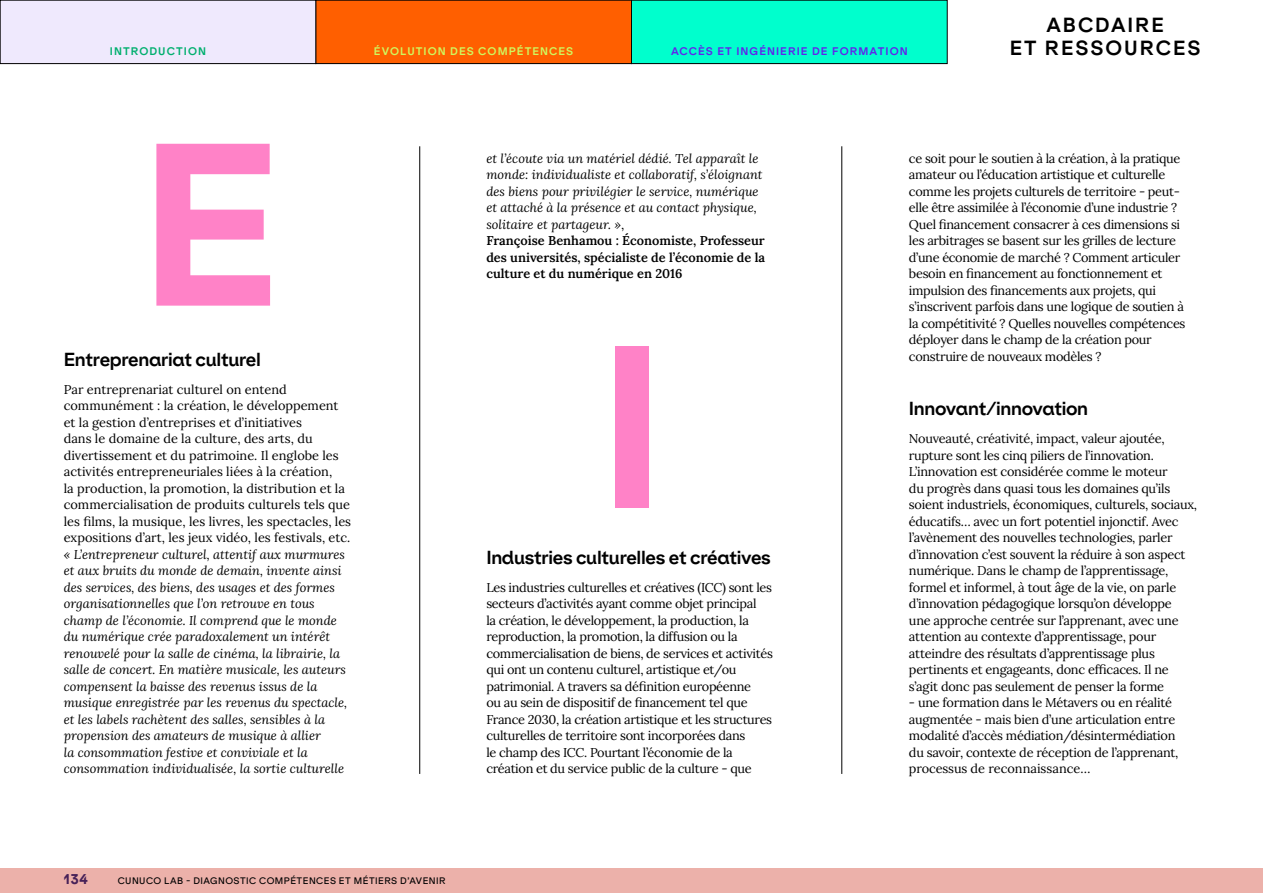
<style>
.page{position:relative;width:1263px;height:893px;background:#fff}
.page>*{position:absolute;margin:0;border:0;box-sizing:border-box;transform-origin:0 0}
.t1{font:800 220.2px "ES Klarheit Kurrent";color:#ff82c7}
.t2{font:700 19.5px "ES Klarheit Kurrent";letter-spacing:.1em;color:#000}
.t3{font:700 18px "ES Klarheit Kurrent";letter-spacing:-.02em;color:#000}
.t4{font:800 13.5px "ES Klarheit Kurrent";color:#472158}
.t5{font:12.75px/16.5px "Lora";letter-spacing:-.025em;color:#000}
.t6{font:italic 12.75px/16.5px "Lora";color:#000}
.t7{font:12.75px/16.5px "Lora";color:#000}
.t8{font:600 12.75px/16.5px "Lora";color:#000;text-align:justify}
.t9{font:700 10.5px "ES Klarheit Kurrent";letter-spacing:.1em;color:#6222eb}
.t10{font:700 10.5px "ES Klarheit Kurrent";letter-spacing:.1em;color:#cff85e}
.t11{font:700 10.5px "ES Klarheit Kurrent";letter-spacing:.1em;color:#00af6e}
.t12{font:500 9px "ES Klarheit Kurrent";letter-spacing:.05em;color:#000}
.s1{font-style:normal}
</style>
<div class="page">
<div style="left:0;top:868px;width:1263px;height:25px;background:#ecb1aa"></div>
<hr style="left:841px;top:146px;width:1px;height:628px;background:#000">
<hr style="left:419px;top:146px;width:1px;height:628px;background:#000">
<div style="left:316px;top:0;width:315px;height:64px;background:#ff5f00"></div>
<div style="left:316px;top:0;width:316px;height:64px;border:1px solid #000"></div>
<div style="left:0;top:0;width:316px;height:64px;background:#efe9fd"></div>
<div style="left:0;top:0;width:316px;height:64px;border:1px solid #000"></div>
<div style="left:631px;top:0;width:316px;height:64px;background:#00ffcd"></div>
<div style="left:631px;top:0;width:316px;height:64px;border:1px solid #000"></div>
<h2 class="t2" style="left:1046px;top:9px;width:119px">ABCDAIRE</h2>
<p class="t11" style="left:110px;top:42px;width:98px">INTRODUCTION</p>
<p class="t10" style="left:374px;top:42px;width:201px">ÉVOLUTION DES COMPÉTENCES</p>
<p class="t9" style="left:671px;top:42px;width:238px">ACCÈS ET INGÉNIERIE DE FORMATION</p>
<h2 class="t2" style="left:1010px;top:32px;width:192px">ET RESSOURCES</h2>
<p class="t1" style="left:140px;top:45px;width:143px">E</p>
<p class="t3" style="left:64px;top:345px;width:199px">Entreprenariat culturel</p>
<p class="t7" style="left:64px;top:380px;width:289px">Par entreprenariat culturel on entend communément : la création, le développement et la gestion d’entreprises et d’initiatives<br>dans le domaine de la culture, des arts, du divertissement et du patrimoine. Il englobe les activités entrepreneuriales liées à la création,<br>la production, la promotion, la distribution et la commercialisation de produits culturels tels que les films, la musique, les livres, les spectacles, les expositions d’art, les jeux vidéo, les festivals, etc.</p>
<p class="t6" style="left:64px;top:546px;width:285px">« L’entrepreneur culturel, attentif aux murmures et aux bruits du monde de demain, invente ainsi des services, des biens, des usages et des formes organisationnelles que l’on retrouve en tous champ de l’économie. Il comprend que le monde du numérique crée paradoxalement un intérêt renouvelé pour la salle de cinéma, la librairie, la salle de concert. En matière musicale, les auteurs compensent la baisse des revenus issus de la musique enregistrée par les revenus du spectacle, et les labels rachètent des salles, sensibles à la propension des amateurs de musique à allier<br>la consommation festive et conviviale et la consommation individualisée, la sortie culturelle</p>
<p class="t4" style="left:64px;top:868px;width:25px">134</p>
<p class="t12" style="left:118px;top:874px;width:329px">CUNUCO LAB - DIAGNOSTIC COMPÉTENCES ET MÉTIERS D’AVENIR</p>
<p class="t6" style="left:486px;top:150px;width:278px">et l’écoute via un matériel dédié. Tel apparaît le monde: individualiste et collaboratif, s’éloignant des biens pour privilégier le service, numérique et attaché à la présence et au contact physique, solitaire et partageur. »<span class="s1">,</span></p>
<p class="t8" style="left:486px;top:232px;width:280px">Françoise Benhamou : Économiste, Professeur des universités, spécialiste de l’économie de la culture et du numérique en 2016</p>
<p class="t1" style="left:598px;top:247px;width:68px">I</p>
<p class="t3" style="left:486px;top:543px;width:286px">Industries culturelles et créatives</p>
<p class="t5" style="left:486px;top:578px;width:288px">Les industries culturelles et créatives (ICC) sont les secteurs d’activités ayant comme objet principal<br>la création, le développement, la production, la reproduction, la promotion, la diffusion ou la commercialisation de biens, de services et activités qui ont un contenu culturel, artistique et/ou patrimonial. A travers sa définition européenne<br>ou au sein de dispositif de financement tel que France 2030, la création artistique et les structures culturelles de territoire sont incorporées dans<br>le champ des ICC. Pourtant l’économie de la création et du service public de la culture - que</p>
<p class="t5" style="left:909px;top:149px;width:278px">ce soit pour le soutien à la création, à la pratique amateur ou l’éducation artistique et culturelle comme les projets culturels de territoire - peut&shy;elle être assimilée à l’économie d’une industrie ?<br>Quel financement consacrer à ces dimensions si les arbitrages se basent sur les grilles de lecture d’une économie de marché ? Comment articuler besoin en financement au fonctionnement et impulsion des financements aux projets, qui s’inscrivent parfois dans une logique de soutien à la compétitivité ? Quelles nouvelles compétences déployer dans le champ de la création pour construire de nouveaux modèles ?</p>
<p class="t3" style="left:909px;top:394px;width:181px">Innovant/innovation</p>
<p class="t5" style="left:909px;top:430px;width:290px">Nouveauté, créativité, impact, valeur ajoutée, rupture sont les cinq piliers de l’innovation.<br>L’innovation est considérée comme le moteur<br>du progrès dans quasi tous les domaines qu’ils soient industriels, économiques, culturels, sociaux, éducatifs… avec un fort potentiel injonctif. Avec l’avènement des nouvelles technologies, parler d’innovation c’est souvent la réduire à son aspect numérique. Dans le champ de l’apprentissage, formel et informel, à tout âge de la vie, on parle d’innovation pédagogique lorsqu’on développe<br>une approche centrée sur l’apprenant, avec une attention au contexte d’apprentissage, pour atteindre des résultats d’apprentissage plus pertinents et engageants, donc efficaces. Il ne s’agit donc pas seulement de penser la forme</p>
<p class="t5" style="left:909px;top:694px;width:271px">- une formation dans le Métavers ou en réalité augmentée - mais bien d’une articulation entre modalité d’accès médiation/désintermédiation du savoir, contexte de réception de l’apprenant, processus de reconnaissance…</p>
</div>
